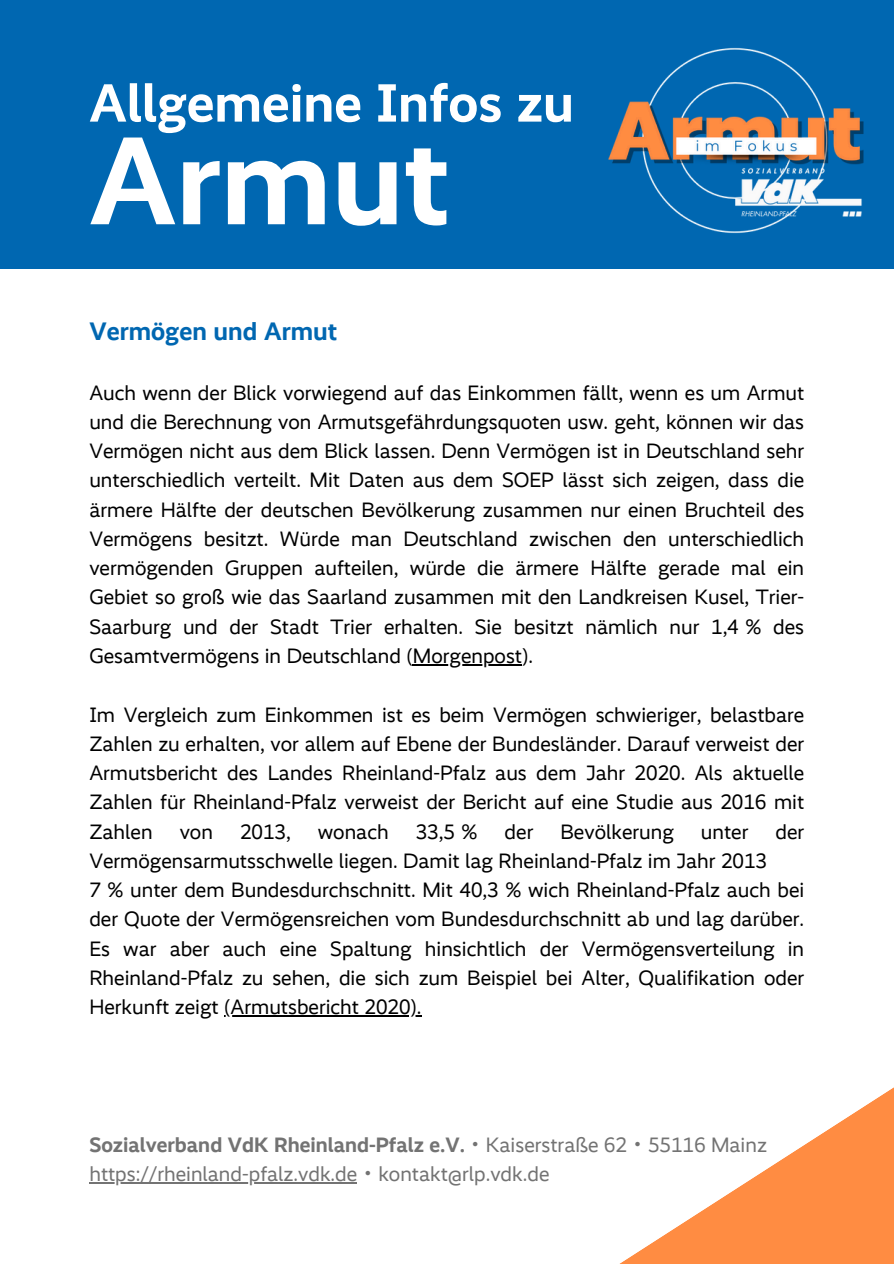
<style>
.page{position:relative;width:894px;height:1264px;background:#fff}
.page>*{position:absolute;margin:0;border:0;box-sizing:border-box;transform-origin:0 0}
.t1{font:700 125.7px "Vd K Realist";color:#fff}
.t2{font:700 54px "Vd K Realist";color:#fff}
.t3{font:700 25.5px "Vd K Realist";color:#0067b1}
.t4{font:21px/29.2px "Vd K Realist";color:#000;text-align:justify}
.t5{font:700 21px "Vd K Realist";color:#737373}
.t6{font:21px "Vd K Realist";color:#737373}
.s1{color:#fff}
.s2{font-family:"Noto Sans CJ Ksc";font-weight:400}
.s3{font-weight:400}
.s4{font-family:"Noto Sans CJ Ksc"}
</style>
<div class="page">
<div style="left:0;top:0;width:893px;height:268px;background:#0067b1"></div>
<svg style="left:621px;top:1088px;width:272px;height:175px"></svg>
<img style="left:540px;top:47px;width:353px;height:222px">
<hr style="left:413px;top:664px;width:109px;height:1px;background:#000">
<hr style="left:224px;top:1015px;width:197px;height:1px;background:#000">
<hr style="left:89px;top:1181px;width:268px;height:2px;background:#737373">
<h2 class="t2" style="left:89px;top:80px;width:486px">Allgemeine Infos zu</h2>
<h1 class="t1" style="left:89px;top:127px;width:361px">Armut</h1>
<p class="t3" style="left:89px;top:320px;width:249px">Vermögen und Armut</p>
<h3 class="t4" style="left:89px;top:379px;width:716px">Auch wenn der Blick vorwiegend auf das Einkommen fällt, wenn es um Armut und die Berechnung von Armutsgefährdungsquoten usw. geht, können wir das Vermögen nicht aus dem Blick lassen. Denn Vermögen ist in Deutschland sehr unterschiedlich verteilt. Mit Daten aus dem SOEP lässt sich zeigen, dass die ärmere Hälfte der deutschen Bevölkerung zusammen nur einen Bruchteil des Vermögens besitzt. Würde man Deutschland zwischen den unterschiedlich vermögenden Gruppen aufteilen, würde die ärmere Hälfte gerade mal ein Gebiet so groß wie das Saarland zusammen mit den Landkreisen Kusel, Trier-Saarburg und der Stadt Trier erhalten. Sie besitzt nämlich nur 1,4<span class="s1">-</span>% des Gesamtvermögens in Deutschland (Morgenpost).</h3>
<p class="t4" style="left:89px;top:701px;width:716px">Im Vergleich zum Einkommen ist es beim Vermögen schwieriger, belastbare Zahlen zu erhalten, vor allem auf Ebene der Bundesländer. Darauf verweist der Armutsbericht des Landes Rheinland-Pfalz aus dem Jahr 2020. Als aktuelle Zahlen für Rheinland-Pfalz verweist der Bericht auf eine Studie aus 2016 mit Zahlen</p>
<p class="t4" style="left:180px;top:818px;width:35px">von</p>
<p class="t4" style="left:240px;top:818px;width:52px">2013,</p>
<p class="t4" style="left:318px;top:818px;width:72px">wonach</p>
<p class="t4" style="left:415px;top:818px;width:63px">33,5<span class="s1">-</span>%</p>
<p class="t4" style="left:504px;top:818px;width:30px">der</p>
<p class="t4" style="left:560px;top:818px;width:115px">Bevölkerung</p>
<p class="t4" style="left:700px;top:818px;width:49px">unter</p>
<p class="t4" style="left:775px;top:818px;width:30px">der</p>
<p class="t4" style="left:89px;top:847px;width:716px">Vermögensarmutsschwelle liegen. Damit lag Rheinland-Pfalz im Jahr 2013<br>7<span class="s1">-</span>% unter dem Bundesdurchschnitt. Mit 40,3<span class="s1">-</span>% wich Rheinland-Pfalz auch bei</p>
<p class="t4" style="left:89px;top:906px;width:716px">der Quote der Vermögensreichen vom Bundesdurchschnitt ab und lag darüber.<br>Es war aber auch eine Spaltung hinsichtlich der Vermögensverteilung in Rheinland-Pfalz zu sehen, die sich zum Beispiel bei Alter, Qualifikation oder Herkunft zeigt (Armutsbericht 2020).</p>
<p class="t5" style="left:89px;top:1135px;width:679px">Sozialverband VdK Rheinland-Pfalz e.V.<span class="s2">・</span><span class="s3">Kaiserstraße 62</span><span class="s2">・</span><span class="s3">55116 Mainz</span></p>
<p class="t6" style="left:89px;top:1164px;width:461px">https://rheinland-pfalz.vdk.de<span class="s4">・</span>kontakt@rlp.vdk.de</p>
</div>
